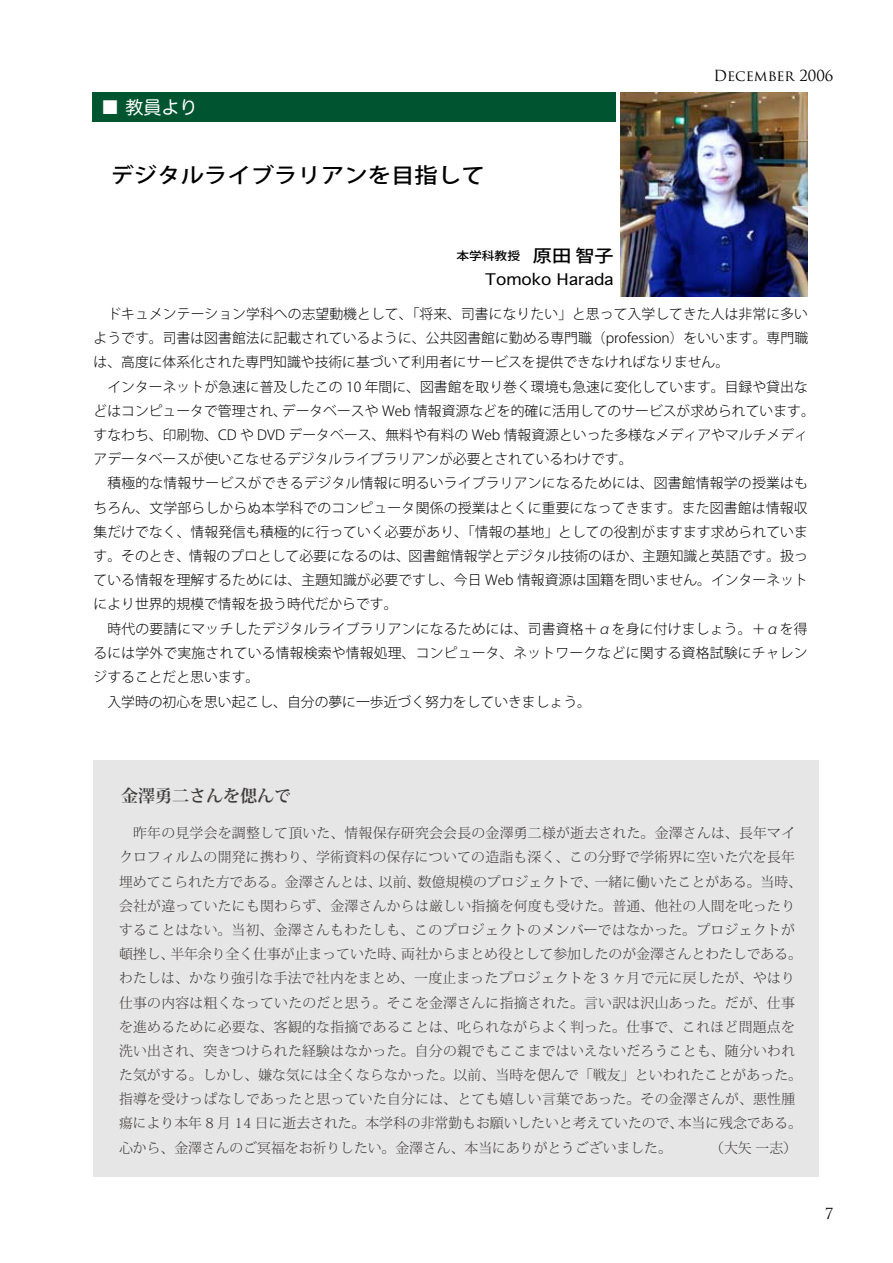
<style>
.page{position:relative;width:893px;height:1263px;background:#fff}
.page>*{position:absolute;margin:0;border:0;box-sizing:border-box;transform-origin:0 0}
.t1{font:500 21px "Koz Go Pro";color:#000;scale:1.11 1}
.t2{font:18px "Hira Maru Pro W4";color:#fff}
.t3{font:700 16.95px "Koz Min Pro";color:#3f3b3a}
.t4{font:15.3px "Geneva";color:#000;scale:1.11 1}
.t5{font:14.85px "Trajan Pro";color:#000}
.t6{font:300 13.8px/24.2px "Koz Go Pro";color:#000}
.t7{font:300 13.8px/24.2px "Koz Min Pro";letter-spacing:.02em;color:#3f3b3a}
.t8{font:500 11.55px "Koz Go Pro";color:#000;scale:1.11 1}
.s1{font-size:17.25px}
</style>
<div class="page">
<div style="left:94px;top:760px;width:725px;height:417px;background:#e6e6e6"></div>
<img style="left:621px;top:92px;width:187px;height:205px">
<div style="left:93px;top:92px;width:523px;height:30px;background:#005531"></div>
<h2 class="t2" style="left:101px;top:92px;width:98px">■ 教員より</h2>
<h1 class="t1" style="left:111px;top:162px;width:339px">デジタルライブラリアンを目指して</h1>
<p class="t8" style="left:456px;top:248px;width:143px">本学科教授　<span class="s1">原田 智子</span></p>
<p class="t4" style="left:485px;top:270px;width:117px">Tomoko Harada</p>
<p class="t5" style="left:713px;top:66px;width:121px">December 2006</p>
<p class="t6" style="left:94px;top:302px;width:723px">　ドキュメンテーション学科への志望動機として、「将来、司書になりたい」と思って入学してきた人は非常に多いようです。司書は図書館法に記載されているように、公共図書館に勤める専門職（profession）をいいます。専門職は、高度に体系化された専門知識や技術に基づいて利用者にサービスを提供できなければなりません。<br>　インターネットが急速に普及したこの 10 年間に、図書館を取り巻く環境も急速に変化しています。目録や貸出などはコンピュータで管理され、データベースや Web 情報資源などを的確に活用してのサービスが求められています。すなわち、印刷物、CD や DVD データベース、無料や有料の Web 情報資源といった多様なメディアやマルチメディアデータベースが使いこなせるデジタルライブラリアンが必要とされているわけです。<br>　積極的な情報サービスができるデジタル情報に明るいライブラリアンになるためには、図書館情報学の授業はもちろん、文学部らしからぬ本学科でのコンピュータ関係の授業はとくに重要になってきます。また図書館は情報収集だけでなく、情報発信も積極的に行っていく必要があり、「情報の基地」としての役割がますます求められています。そのとき、情報のプロとして必要になるのは、図書館情報学とデジタル技術のほか、主題知識と英語です。扱っている情報を理解するためには、主題知識が必要ですし、今日 Web 情報資源は国籍を問いません。インターネットにより世界的規模で情報を扱う時代だからです。<br>　時代の要請にマッチしたデジタルライブラリアンになるためには、司書資格＋αを身に付けましょう。＋αを得るには学外で実施されている情報検索や情報処理、コンピュータ、ネットワークなどに関する資格試験にチャレンジすることだと思います。<br>　入学時の初心を思い起こし、自分の夢に一歩近づく努力をしていきましょう。</p>
<p class="t3" style="left:121px;top:784px;width:172px">金澤勇二さんを偲んで</p>
<p class="t7" style="left:119px;top:821px;width:684px">　昨年の見学会を調整して頂いた、情報保存研究会会長の金澤勇二様が逝去された。金澤さんは、長年マイクロフィルムの開発に携わり、学術資料の保存についての造詣も深く、この分野で学術界に空いた穴を長年埋めてこられた方である。金澤さんとは、以前、数億規模のプロジェクトで、一緒に働いたことがある。当時、会社が違っていたにも関わらず、金澤さんからは厳しい指摘を何度も受けた。普通、他社の人間を叱ったりすることはない。当初、金澤さんもわたしも、このプロジェクトのメンバーではなかった。プロジェクトが頓挫し、半年余り全く仕事が止まっていた時、両社からまとめ役として参加したのが金澤さんとわたしである。わたしは、かなり強引な手法で社内をまとめ、一度止まったプロジェクトを 3 ヶ月で元に戻したが、やはり仕事の内容は粗くなっていたのだと思う。そこを金澤さんに指摘された。言い訳は沢山あった。だが、仕事を進めるために必要な、客観的な指摘であることは、叱られながらよく判った。仕事で、これほど問題点を洗い出され、突きつけられた経験はなかった。自分の親でもここまではいえないだろうことも、随分いわれた気がする。しかし、嫌な気には全くならなかった。以前、当時を偲んで「戦友」といわれたことがあった。指導を受けっぱなしであったと思っていた自分には、とても嬉しい言葉であった。その金澤さんが、悪性腫瘍により本年 8 月 14 日に逝去された。本学科の非常勤もお願いしたいと考えていたので、本当に残念である。心から、金澤さんのご冥福をお祈りしたい。金澤さん、本当にありがとうございました。　　　 （大矢 一志）</p>
</div>
